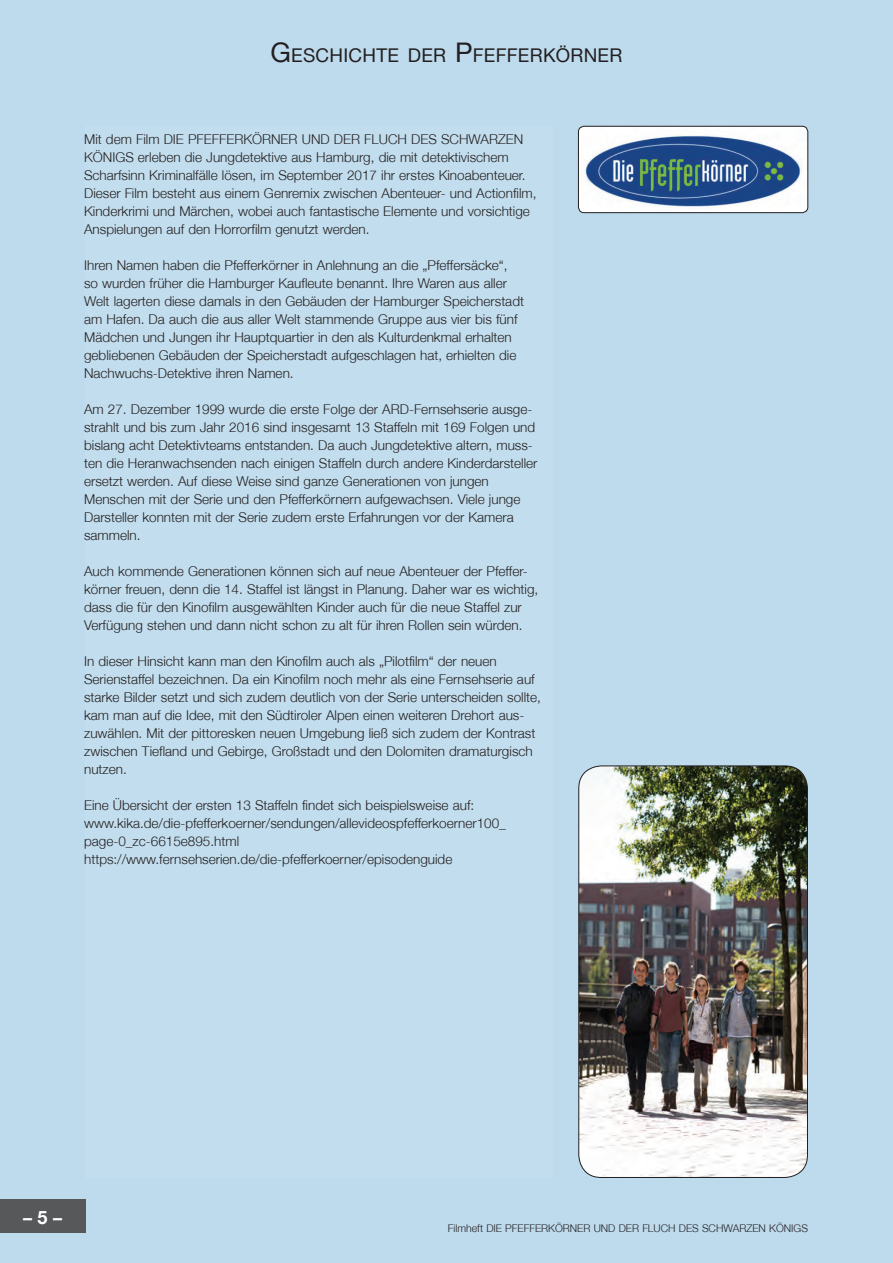
<style>
.page{position:relative;width:893px;height:1263px;background:#bedaed}
.page>*{position:absolute;margin:0;border:0;box-sizing:border-box;transform-origin:0 0}
.t1{font:18.9px "Helvetica Neue LT";letter-spacing:.015em;color:#231f20}
.t2{font:700 18px "Helvetica Neue";color:#fff}
.t3{font:300 13.5px/18px "Helvetica Neue";color:#231f20}
.t4{font:300 10.65px "Helvetica Neue";color:#231f20}
.s1{font-size:27px}
</style>
<div class="page">
<div style="left:85px;top:126px;width:468px;height:1052px;background:#c2dded"></div>
<div style="left:0;top:1199px;width:85px;height:34px;background:#57585a"></div>
<img style="left:578px;top:126px;width:230px;height:87px">
<div style="left:578px;top:126px;width:230px;height:87px;border:1px solid #231f20;border-radius:6px"></div>
<img style="left:579px;top:766px;width:228px;height:411px">
<div style="left:578px;top:765px;width:230px;height:413px;border:1px solid #231f20;border-radius:23px"></div>
<h1 class="t1" style="left:271px;top:44px;width:353px"><span class="s1">G</span>ESCHICHTE DER <span class="s1">P</span>FEFFERKÖRNER</h1>
<p class="t3" style="left:84px;top:130px;width:454px">Mit dem Film DIE PFEFFERKÖRNER UND DER FLUCH DES SCHWARZEN KÖNIGS erleben die Jungdetektive aus Hamburg, die mit detektivischem Scharfsinn Kriminalfälle lösen, im September 2017 ihr erstes Kinoabenteuer.<br>Dieser Film besteht aus einem Genremix zwischen Abenteuer- und Actionfilm, Kinderkrimi und Märchen, wobei auch fantastische Elemente und vorsichtige Anspielungen auf den Horrorfilm genutzt werden.</p>
<p class="t3" style="left:84px;top:256px;width:441px">Ihren Namen haben die Pfefferkörner in Anlehnung an die „Pfeffersäcke“, so wurden früher die Hamburger Kaufleute benannt. Ihre Waren aus aller Welt lagerten diese damals in den Gebäuden der Hamburger Speicherstadt am Hafen. Da auch die aus aller Welt stammende Gruppe aus vier bis fünf Mädchen und Jungen ihr Hauptquartier in den als Kulturdenkmal erhalten gebliebenen Gebäuden der Speicherstadt aufgeschlagen hat, erhielten die Nachwuchs-Detektive ihren Namen.</p>
<p class="t3" style="left:84px;top:400px;width:455px">Am 27. Dezember 1999 wurde die erste Folge der ARD-Fernsehserie ausge&shy;strahlt und bis zum Jahr 2016 sind insgesamt 13 Staffeln mit 169 Folgen und bislang acht Detektivteams entstanden. Da auch Jungdetektive altern, muss&shy;ten die Heranwachsenden nach einigen Staffeln durch andere Kinderdarsteller ersetzt werden. Auf diese Weise sind ganze Generationen von jungen Menschen mit der Serie und den Pfefferkörnern aufgewachsen. Viele junge Darsteller konnten mit der Serie zudem erste Erfahrungen vor der Kamera sammeln.</p>
<p class="t3" style="left:84px;top:562px;width:456px">Auch kommende Generationen können sich auf neue Abenteuer der Pfeffer&shy;körner freuen, denn die 14. Staffel ist längst in Planung. Daher war es wichtig, dass die für den Kinofilm ausgewählten Kinder auch für die neue Staffel zur Verfügung stehen und dann nicht schon zu alt für ihren Rollen sein würden.</p>
<p class="t3" style="left:84px;top:652px;width:458px">In dieser Hinsicht kann man den Kinofilm auch als „Pilotfilm“ der neuen Serienstaffel bezeichnen. Da ein Kinofilm noch mehr als eine Fernsehserie auf starke Bilder setzt und sich zudem deutlich von der Serie unterscheiden sollte, kam man auf die Idee, mit den Südtiroler Alpen einen weiteren Drehort aus&shy;zuwählen. Mit der pittoresken neuen Umgebung ließ sich zudem der Kontrast zwischen Tiefland und Gebirge, Großstadt und den Dolomiten dramaturgisch nutzen.</p>
<p class="t3" style="left:84px;top:796px;width:423px">Eine Übersicht der ersten 13 Staffeln findet sich beispielsweise auf: www.kika.de/die-pfefferkoerner/sendungen/allevideospfefferkoerner100_ page-0_zc-6615e895.html https://www.fernsehserien.de/die-pfefferkoerner/episodenguide</p>
<h2 class="t2" style="left:23px;top:1206px;width:41px">– 5 –</h2>
<p class="t4" style="left:448px;top:1221px;width:361px">Filmheft DIE PFEFFERKÖRNER UND DER FLUCH DES SCHWARZEN KÖNIGS</p>
</div>
